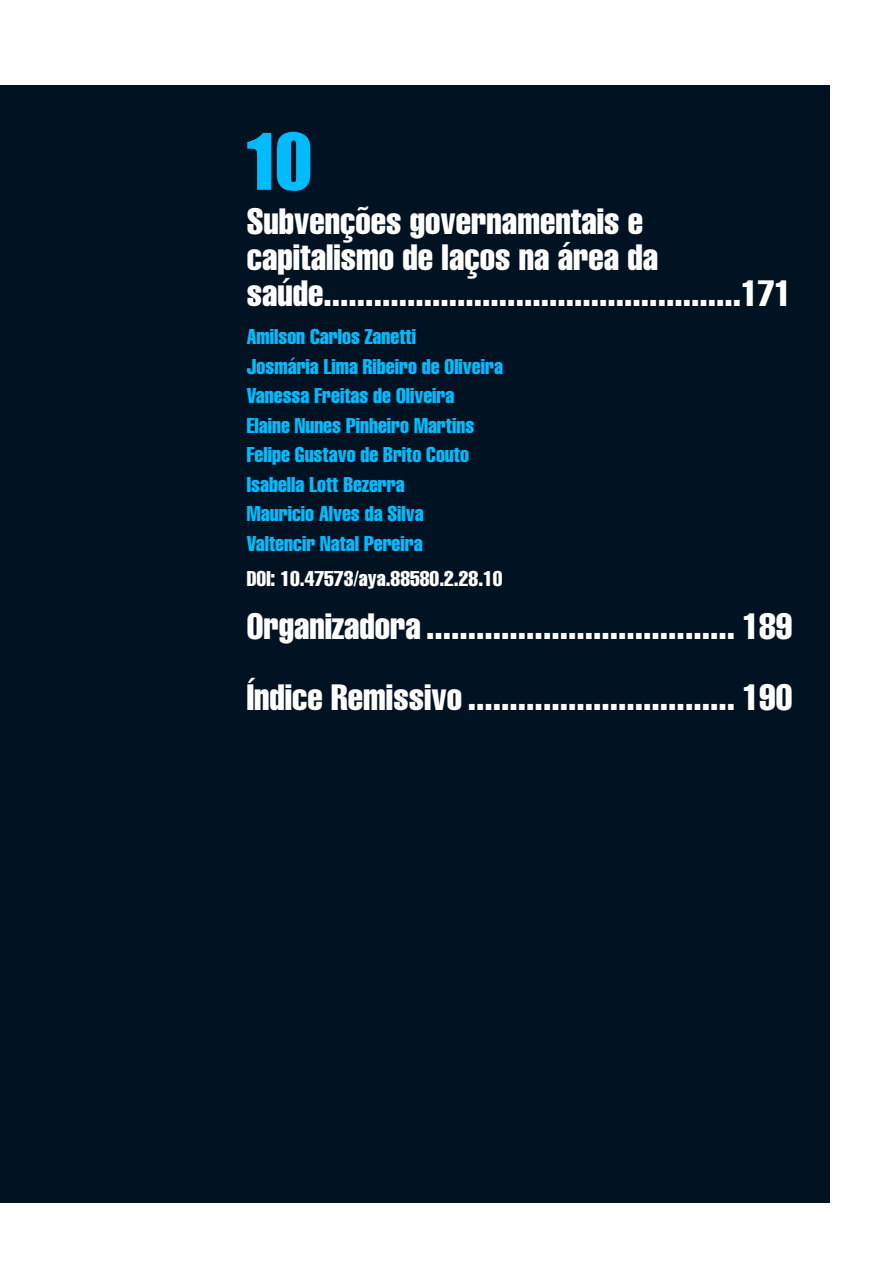
<style>
.page{position:relative;width:893px;height:1263px;background:#fff}
.page>*{position:absolute;margin:0;border:0;box-sizing:border-box;transform-origin:0 0}
.t1{font:72px "Impact";color:#00bcff}
.t2{font:extra-condensed 36px/36px "Helvetica";color:#fff}
.t3{font:extra-condensed 21px/29.5px "Helvetica";color:#00bcff}
.t4{font:extra-condensed 21px "Helvetica";color:#fff}
</style>
<div class="page">
<div style="left:0;top:85px;width:829px;height:1117px;background:#011222"></div>
<h1 class="t1" style="left:247px;top:106px;width:68px">10</h1>
<p class="t2" style="left:247px;top:203px;width:546px">Subvenções governamentais e capitalismo de laços na área da saúde..................................................171</p>
<p class="t3" style="left:247px;top:322px;width:258px">Amilson Carlos Zanetti<br>Josmária Lima Ribeiro de Oliveira<br>Vanessa Freitas de Oliveira<br>Elaine Nunes Pinheiro Martins<br>Felipe Gustavo de Brito Couto<br>Isabella Lott Bezerra<br>Mauricio Alves da Silva<br>Valtencir Natal Pereira</p>
<p class="t4" style="left:247px;top:566px;width:257px">DOI: 10.47573/aya.88580.2.28.10</p>
<p class="t2" style="left:247px;top:590px;width:547px;line-height:70.9px">Organizadora ..................................... 189<br>Índice Remissivo ................................ 190</p>
</div>
